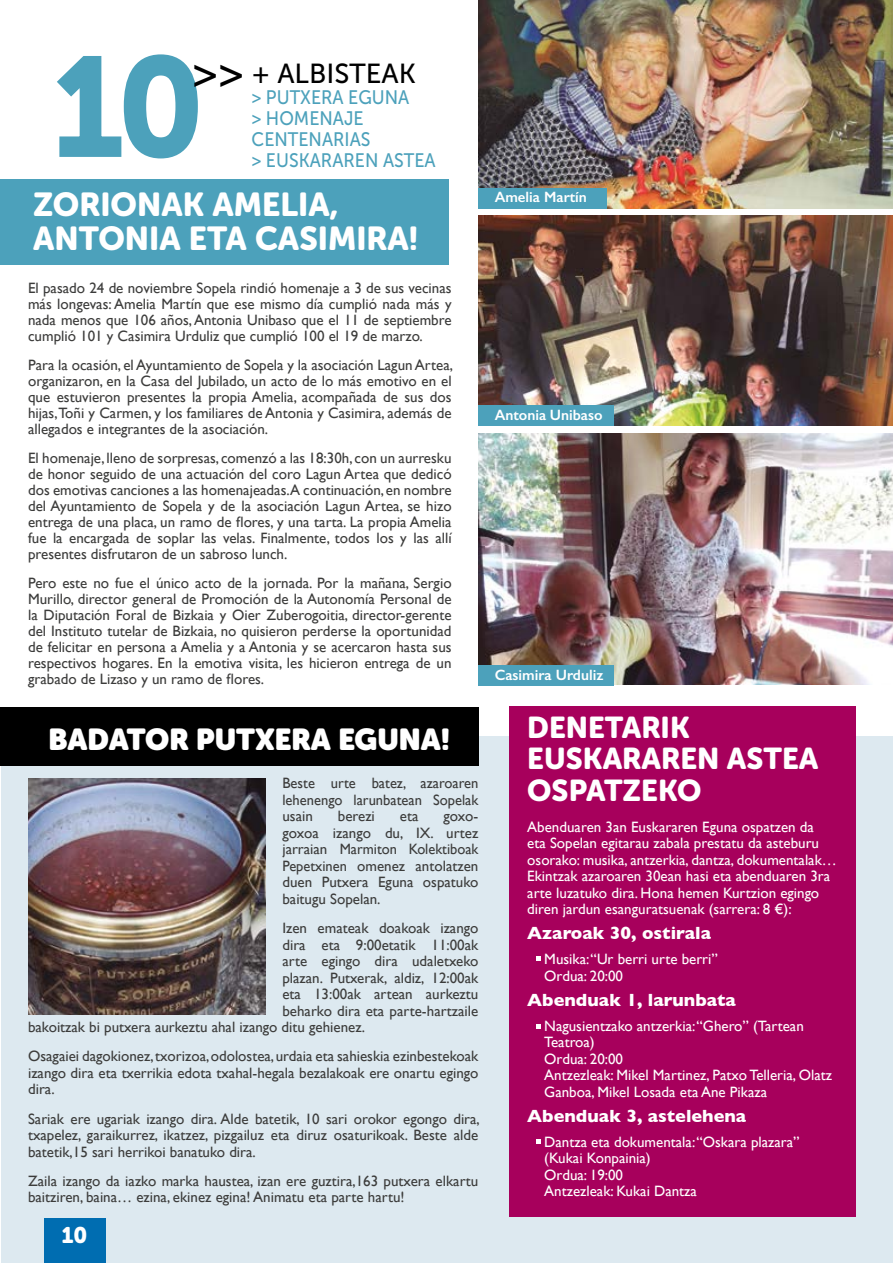
<style>
.page{position:relative;width:893px;height:1263px;background:#fff}
.page>*{position:absolute;margin:0;border:0;box-sizing:border-box;transform-origin:0 0}
.t1{font:129.75px "Museo Sans 500";color:#4ca1bb}
.t2{font:46.05px "Museo Sans 500";color:#000}
.t3{font:33px/34.5px "Museo Sans Rounded 900";color:#fff}
.t4{font:30px/31.5px "Museo Sans Rounded 900";color:#fff}
.t5{font:30px "Museo Sans Rounded";color:#fff}
.t6{font:27.45px "Museo Sans 500";color:#000}
.t7{font:22.5px "Museo Sans Rounded 900";color:#fff}
.t8{font:19.5px/21px "Museo Sans 500";color:#4ca1bb;scale:.91 1}
.t9{font:700 18px "Gill Sans";color:#fff}
.t10{font:15px/16px "Gill Sans";color:#3c3c3b;text-align:justify}
.t11{font:15px/16.5px "Gill Sans";color:#fff}
.t12{font:600 15px "Gill Sans";color:#fff}
</style>
<div class="page">
<img style="left:478px;top:0;width:415px;height:208px">
<img style="left:478px;top:216px;width:415px;height:210px">
<img style="left:478px;top:433px;width:415px;height:252px">
<div style="left:2px;top:736px;width:891px;height:527px;background:#dde9f0"></div>
<div style="left:44px;top:1218px;width:61px;height:45px;background:#006db1"></div>
<div style="left:509px;top:706px;width:346px;height:510px;background:#a7005c"></div>
<svg style="left:57px;top:54px;width:141px;height:105px"></svg>
<img style="left:28px;top:779px;width:237px;height:236px">
<div style="left:0;top:180px;width:448px;height:85px;background:#4ca1bb"></div>
<div style="left:478px;top:188px;width:129px;height:20px;background:#4ca1bb"></div>
<div style="left:478px;top:405px;width:136px;height:21px;background:#4ca1bb"></div>
<div style="left:478px;top:665px;width:136px;height:21px;background:#4ca1bb"></div>
<div style="left:0;top:707px;width:478px;height:59px;background:#000"></div>
<svg style="left:536px;top:956px;width:5px;height:5px"></svg>
<svg style="left:536px;top:1139px;width:5px;height:5px"></svg>
<svg style="left:536px;top:1024px;width:5px;height:5px"></svg>
<h1 class="t1" style="left:57px;top:37px;width:146px">10</h1>
<h3 class="t6" style="left:252px;top:58px;width:166px">+ ALBISTEAK</h3>
<h2 class="t2" style="left:192px;top:47px;width:53px">&gt;&gt;</h2>
<h3 class="t8" style="left:252px;top:87px;width:204px">&gt; PUTXERA EGUNA<br>&gt; HOMENAJE<br>CENTENARIAS<br>&gt; EUSKARAREN ASTEA</h3>
<h3 class="t3" style="left:33px;top:187px;width:386px">ZORIONAK AMELIA,<br>ANTONIA ETA CASIMIRA!</h3>
<p class="t10" style="left:28px;top:279px;width:425px">El pasado 24 de noviembre Sopela rindió homenaje a 3 de sus vecinas más longevas: Amelia Martín que ese mismo día cumplió nada más y nada menos que 106 años, Antonia Unibaso que el 11 de septiembre cumplió 101 y Casimira Urduliz que cumplió 100 el 19 de marzo.</p>
<p class="t10" style="left:28px;top:356px;width:426px">Para la ocasión, el Ayuntamiento de Sopela y la asociación Lagun Artea, organizaron, en la Casa del Jubilado, un acto de lo más emotivo en el que estuvieron presentes la propia Amelia, acompañada de sus dos hijas,Toñi y Carmen, y los familiares de Antonia y Casimira, además de allegados e integrantes de la asociación.</p>
<p class="t10" style="left:28px;top:449px;width:425px">El homenaje, lleno de sorpresas, comenzó a las 18:30h, con un aurresku de honor seguido de una actuación del coro Lagun Artea que dedicó dos emotivas canciones a las homenajeadas.A continuación, en nombre del Ayuntamiento de Sopela y de la asociación Lagun Artea, se hizo entrega de una placa, un ramo de flores, y una tarta. La propia Amelia fue la encargada de soplar las velas. Finalmente, todos los y las allí presentes disfrutaron de un sabroso lunch.</p>
<p class="t10" style="left:28px;top:575px;width:425px">Pero este no fue el único acto de la jornada. Por la mañana, Sergio Murillo, director general de Promoción de la Autonomía Personal de la Diputación Foral de Bizkaia y Oier Zuberogoitia, director-gerente del Instituto tutelar de Bizkaia, no quisieron perderse la oportunidad de felicitar en persona a Amelia y a Antonia y se acercaron hasta sus respectivos hogares. En la emotiva visita, les hicieron entrega de un grabado de Lizaso y un ramo de flores.</p>
<h3 class="t5" style="left:48px;top:722px;width:403px">BADATOR PUTXERA EGUNA!</h3>
<p class="t10" style="left:282px;top:775px;width:197px;line-height:16.5px">Beste urte batez, azaroaren lehenengo larunbatean Sopelak usain</p>
<p class="t10" style="left:338px;top:808px;width:39px">berezi</p>
<p class="t10" style="left:400px;top:808px;width:20px">eta</p>
<p class="t10" style="left:282px;top:808px;width:197px;line-height:16.5px;text-indent:161px">goxo&shy;goxoa izango du, IX. urtez jarraian Marmiton Kolektiboak Pepetxinen omenez antolatzen duen Putxera Eguna ospatuko baitugu Sopelan.</p>
<p class="t10" style="left:282px;top:920px;width:197px">Izen emateak doakoak izango</p>
<p class="t10" style="left:282px;top:936px;width:197px">dira eta 9:00etatik 11:00ak</p>
<p class="t10" style="left:282px;top:953px;width:197px">arte egingo dira udaletxeko</p>
<p class="t10" style="left:282px;top:969px;width:197px">plazan. Putxerak, aldiz, 12:00ak</p>
<p class="t10" style="left:282px;top:986px;width:197px">eta 13:00ak artean aurkeztu</p>
<p class="t10" style="left:282px;top:1002px;width:197px">beharko dira eta parte-hartzaile</p>
<p class="t10" style="left:28px;top:1019px;width:338px">bakoitzak bi putxera aurkeztu ahal izango ditu gehienez.</p>
<p class="t10" style="left:28px;top:1048px;width:452px;line-height:16.5px">Osagaiei dagokionez, txorizoa, odolostea, urdaia eta sahieskia ezinbestekoak izango dira eta txerrikia edota txahal-hegala bezalakoak ere onartu egingo dira.</p>
<p class="t10" style="left:28px;top:1110px;width:453px;line-height:16.5px">Sariak ere ugariak izango dira. Alde batetik, 10 sari orokor egongo dira, txapelez, garaikurrez, ikatzez, pizgailuz eta diruz osaturikoak. Beste alde batetik,15 sari herrikoi banatuko dira.</p>
<p class="t10" style="left:28px;top:1172px;width:452px;line-height:16.5px">Zaila izango da iazko marka haustea, izan ere guztira,163 putxera elkartu baitziren, baina… ezina, ekinez egina! Animatu eta parte hartu!</p>
<h3 class="t7" style="left:62px;top:1222px;width:27px">10</h3>
<p class="t12" style="left:495px;top:188px;width:94px">Amelia Martín</p>
<p class="t12" style="left:495px;top:406px;width:109px">Antonia Unibaso</p>
<p class="t12" style="left:495px;top:665px;width:110px">Casimira Urduliz</p>
<h3 class="t4" style="left:527px;top:712px;width:293px">DENETARIK<br>EUSKARAREN ASTEA<br>OSPATZEKO</h3>
<p class="t11" style="left:527px;top:818px;width:311px">Abenduaren 3an Euskararen Eguna ospatzen da<br>eta Sopelan egitarau zabala prestatu da asteburu osorako: musika, antzerkia, dantza, dokumentalak… Ekintzak azaroaren 30ean hasi eta abenduaren 3ra arte luzatuko dira. Hona hemen Kurtzion egingo diren jardun esanguratsuenak (sarrera: 8 €):</p>
<p class="t9" style="left:527px;top:919px;width:185px">Azaroak 30, ostirala</p>
<p class="t11" style="left:544px;top:950px;width:175px">Musika: “Ur berri urte berri”<br>Ordua: 20:00</p>
<p class="t9" style="left:527px;top:985px;width:210px">Abenduak 1, larunbata</p>
<p class="t11" style="left:544px;top:1017px;width:289px">Nagusientzako antzerkia: “Ghero” (Tartean<br>Teatroa)<br>Ordua: 20:00<br>Antzezleak: Mikel Martinez, Patxo Telleria, Olatz<br>Ganboa, Mikel Losada eta Ane Pikaza</p>
<p class="t9" style="left:527px;top:1101px;width:220px">Abenduak 3, astelehena</p>
<p class="t11" style="left:544px;top:1133px;width:257px">Dantza eta dokumentala: “Oskara plazara” (Kukai Konpainia)<br>Ordua: 19:00<br>Antzezleak: Kukai Dantza</p>
</div>
